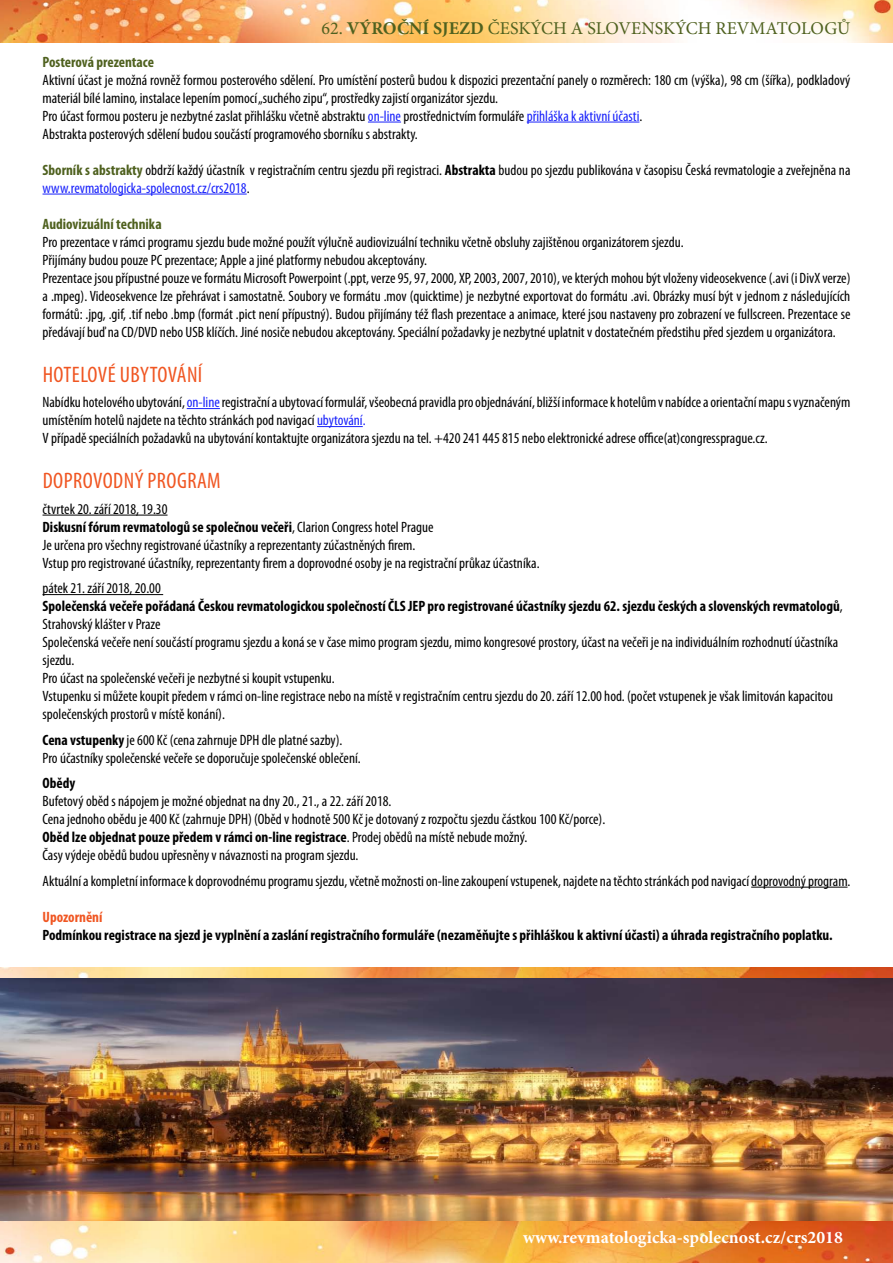
<style>
.page{position:relative;width:893px;height:1263px;background:#fff}
.page>*{position:absolute;margin:0;border:0;box-sizing:border-box;transform-origin:0 0}
.t1{font:condensed 22.5px "Myriad Pro";letter-spacing:.02em;color:#f05622}
.t2{font:18px "Minion Pro";color:#4f611f}
.t3{font:700 17.55px "Minion Pro";color:#fff}
.t4{font:condensed 15px/18px "Myriad Pro";color:#000}
.t5{font:700 condensed 15px "Myriad Pro";color:#000}
.t6{font:700 condensed 15px "Myriad Pro";color:#4f611f}
.t7{font:700 condensed 15px "Myriad Pro";color:#f05622}
.s1{font-weight:700}
.s2{color:#1922fb}
.s3{font-weight:700;color:#4f611f}
</style>
<div class="page">
<img style="left:0;top:982px;width:893px;height:281px">
<img style="left:0;top:967px;width:893px;height:15px">
<img style="left:0;top:0;width:893px;height:43px">
<hr style="left:368px;top:122px;width:33px;height:1px;background:#1922fb">
<hr style="left:527px;top:122px;width:112px;height:1px;background:#1922fb">
<hr style="left:43px;top:194px;width:204px;height:1px;background:#1922fb">
<hr style="left:187px;top:408px;width:33px;height:1px;background:#1922fb">
<hr style="left:317px;top:426px;width:46px;height:1px;background:#1922fb">
<hr style="left:43px;top:515px;width:125px;height:1px;background:#000">
<hr style="left:43px;top:594px;width:120px;height:1px;background:#000">
<hr style="left:751px;top:887px;width:96px;height:1px;background:#000">
<p class="t2" style="left:321px;top:16px;width:530px">62. <span class="s1">VÝROČNÍ SJEZD</span> ČESKÝCH A SLOVENSKÝCH REVMATOLOGŮ</p>
<p class="t6" style="left:43px;top:53px;width:113px">Posterová prezentace</p>
<p class="t4" style="left:43px;top:71px;width:809px">Aktivní účast je možná rovněž formou posterového sdělení. Pro umístění posterů budou k dispozici prezentační panely o rozměrech: 180 cm (výška), 98 cm (šířka), podkladový materiál bílé lamino, instalace lepením pomocí „suchého zipu“, prostředky zajistí organizátor sjezdu.<br>Pro účast formou posteru je nezbytné zaslat přihlášku včetně abstraktu <span class="s2">on-line</span> prostřednictvím formuláře <span class="s2">přihláška k aktivní účasti</span>.<br>Abstrakta posterových sdělení budou součástí programového sborníku s abstrakty.</p>
<p class="t4" style="left:43px;top:161px;width:809px"><span class="s3">Sborník s abstrakty</span> obdrží každý účastník v registračním centru sjezdu při registraci. <span class="s1">Abstrakta</span> budou po sjezdu publikována v časopisu Česká revmatologie a zveřejněna na <span class="s2">www.revmatologicka-spolecnost.cz/crs2018</span>.</p>
<p class="t6" style="left:43px;top:215px;width:121px">Audiovizuální technika</p>
<p class="t4" style="left:43px;top:233px;width:809px">Pro prezentace v rámci programu sjezdu bude možné použít výlučně audiovizuální techniku včetně obsluhy zajištěnou organizátorem sjezdu.<br>Přijímány budou pouze PC prezentace; Apple a jiné platformy nebudou akceptovány.<br>Prezentace jsou přípustné pouze ve formátu Microsoft Powerpoint (.ppt, verze 95, 97, 2000, XP, 2003, 2007, 2010), ve kterých mohou být vloženy videosekvence (.avi (i DivX verze) a .mpeg). Videosekvence lze přehrávat i samostatně. Soubory ve formátu .mov (quicktime) je nezbytné exportovat do formátu .avi. Obrázky musí být v jednom z následujících formátů: .jpg, .gif, .tif nebo .bmp (formát .pict není přípustný). Budou přijímány též flash prezentace a animace, které jsou nastaveny pro zobrazení ve fullscreen. Prezentace se předávají buď na CD/DVD nebo USB klíčích. Jiné nosiče nebudou akceptovány. Speciální požadavky je nezbytné uplatnit v dostatečném předstihu před sjezdem u organizátora.</p>
<h1 class="t1" style="left:43px;top:362px;width:126px">Hotelov é ubytován</h1>
<h1 class="t1" style="left:198px;top:362px;width:6px">í</h1>
<p class="t4" style="left:43px;top:393px;width:809px">Nabídku hotelového ubytování, <span class="s2">on-line</span> registrační a ubytovací formulář, všeobecná pravidla pro objednávání, bližší informace k hotelům v nabídce a orientační mapu svyznačeným umístěním hotelů najdete na těchto stránkách pod navigací <span class="s2">ubytování.<br></span>V případě speciálních požadavků na ubytování kontaktujte organizátora sjezdu na tel. +420 241 445 815 nebo elektronické adrese office(at)congressprague.cz.</p>
<h1 class="t1" style="left:43px;top:468px;width:11px">Doprovo</h1>
<h1 class="t1" style="left:113px;top:468px;width:46px">dný program</h1>
<p class="t4" style="left:43px;top:500px;width:499px">čtvrtek 20. září 2018, 19.30<br><span class="s1">Diskusní fórum revmatologů se společnou večeři</span>, Clarion Congress hotel Prague<br>Je určena pro všechny registrované účastníky a reprezentanty zúčastněných firem.<br>Vstup pro registrované účastníky, reprezentanty firem a doprovodné osoby je na registrační průkaz účastníka.</p>
<p class="t4" style="left:43px;top:579px;width:802px">pátek 21. září 2018, 20.00<br><span class="s1">Společenská večeře pořádaná Českou revmatologickou společností ČLS JEP pro registrované účastníky sjezdu 62. sjezdu českých a slovenských revmatologů</span>, Strahovský klášter v Praze<br>Společenská večeře není součástí programu sjezdu a koná se v čase mimo program sjezdu, mimo kongresové prostory, účast na večeři je na individuálním rozhodnutí účastníka sjezdu.<br>Pro účast na společenské večeři je nezbytné si koupit vstupenku.<br>Vstupenku si můžete koupit předem v rámci on-line registrace nebo na místě v registračním centru sjezdu do 20. září 12.00 hod. (počet vstupenek je však limitován kapacitou společenských prostorů v místě konání).</p>
<p class="t4" style="left:43px;top:731px;width:320px"><span class="s1">Cena vstupenky</span> je 600 Kč (cena zahrnuje DPH dle platné sazby).<br>Pro účastníky společenské večeře se doporučuje společenské oblečení.</p>
<p class="t5" style="left:43px;top:775px;width:34px">Obědy</p>
<p class="t4" style="left:43px;top:792px;width:564px">Bufetový oběd s nápojem je možné objednat na dny 20., 21., a 22. září 2018.<br>Cena jednoho obědu je 400 Kč (zahrnuje DPH) (Oběd v hodnotě 500 Kč je dotovaný z rozpočtu sjezdu částkou 100 Kč/porce).<br><span class="s1">Oběd lze objednat pouze předem v rámci on-line registrace</span>. Prodej obědů na místě nebude možný.<br>Časy výdeje obědů budou upřesněny v návaznosti na program sjezdu.</p>
<p class="t4" style="left:43px;top:872px;width:809px">Aktuální a kompletní informace kdoprovodnému programu sjezdu, včetně možnosti on-line zakoupení vstupenek, najdete na těchto stránkách pod navigací doprovodný program.</p>
<p class="t7" style="left:43px;top:908px;width:61px">Upozornění</p>
<p class="t5" style="left:43px;top:926px;width:792px">Podmínkou registrace na sjezd je vyplnění a zaslání registračního formuláře (nezaměňujte s přihláškou k aktivní účasti) a úhrada registračního poplatku.</p>
<p class="t3" style="left:523px;top:1225px;width:321px">www.revmatologicka-spolecnost.cz/crs2018</p>
</div>
